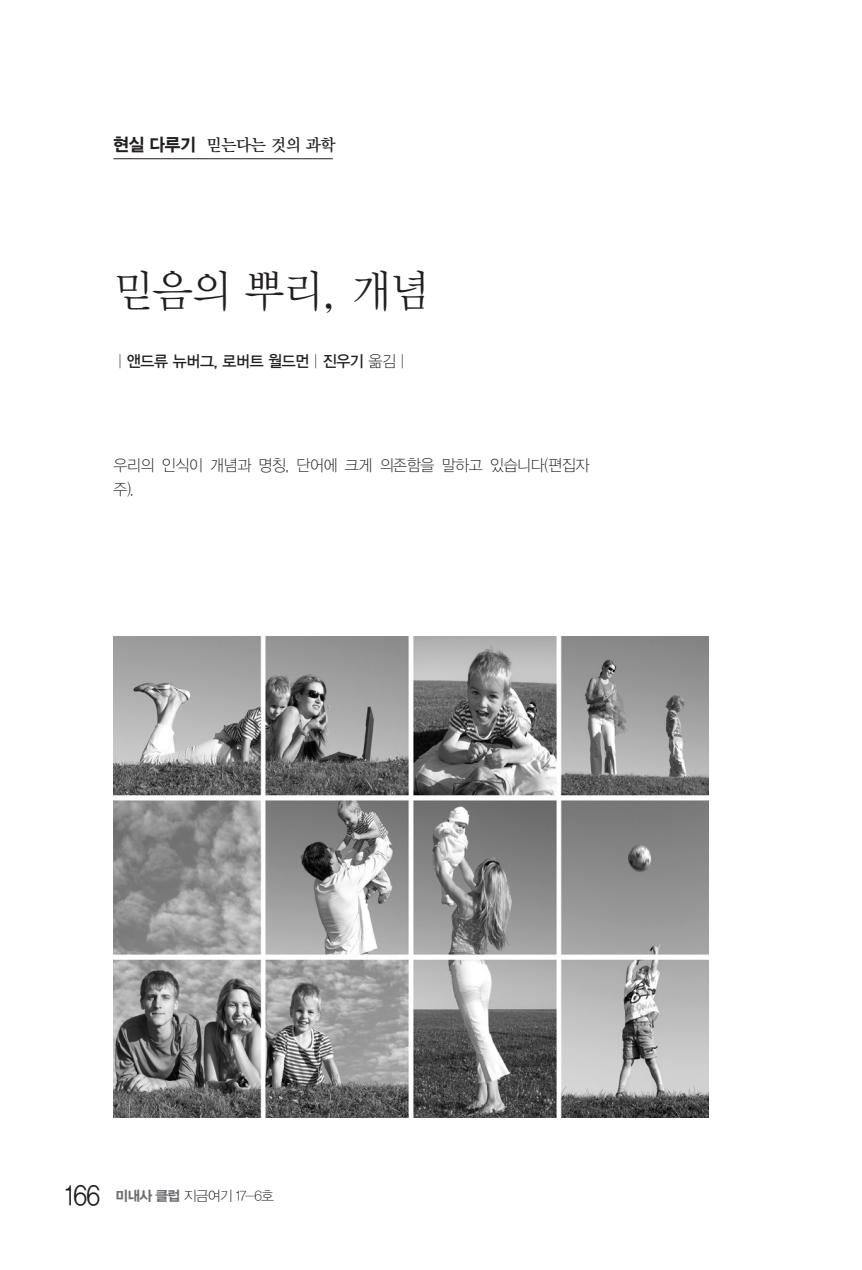
<style>
.page{position:relative;width:862px;height:1270px;background:#fff}
.page>*{position:absolute;margin:0;border:0;box-sizing:border-box;transform-origin:0 0}
.t1{font:44px "YDVY Mj O Std 32";letter-spacing:-.025em;color:#231f20}
.t2{font:17px "YDVY Mj O Std 34";letter-spacing:-.025em;color:#231f20;scale:.95 1}
.t3{font:16px/24px "YDVYGO Std 11";letter-spacing:-.025em;color:#231f20;scale:.95 1}
.t4{font:16px "YDVYGO Std 13";letter-spacing:-.025em;color:#231f20;scale:.95 1}
.t5{font:14px "YDVYGO Std 11";letter-spacing:-.06em;color:#231f20}
.s1{font-family:"YDVYGO Std 15";font-size:18px}
.s2{font-family:"YDVYGO Std 11"}
.s3{font-family:"YDVYGO Std 12";font-size:28px}
.s4{font-family:"YDVYGO Std 15";color:#6c6d70}
</style>
<div class="page">
<img style="left:113px;top:636px;width:596px;height:482px">
<hr style="left:113px;top:158px;width:220px;height:1px;background:#231f20">
<p class="t2" style="left:113px;top:137px;width:236px"><span class="s1">현실 다루기</span> 믿는다는 것의 과학</p>
<h1 class="t1" style="left:113px;top:269px;width:319px">믿음의 뿌리, 개념</h1>
<p class="t4" style="left:113px;top:353px;width:313px"><span class="s2">｜</span>앤드류 뉴버그, 로버트 월드먼<span class="s2">｜</span>진우기 <span class="s2">옮김｜</span></p>
<p class="t3" style="left:113px;top:453px;width:502px">우리의 인식이 개념과 명칭, 단어에 크게 의존함을 말하고 있습니다(편집자 주).</p>
<p class="t5" style="left:65px;top:1189px;width:210px"><span class="s3">166</span> <span class="s4">미내사 클럽</span> 지금여기 17-6호</p>
</div>
